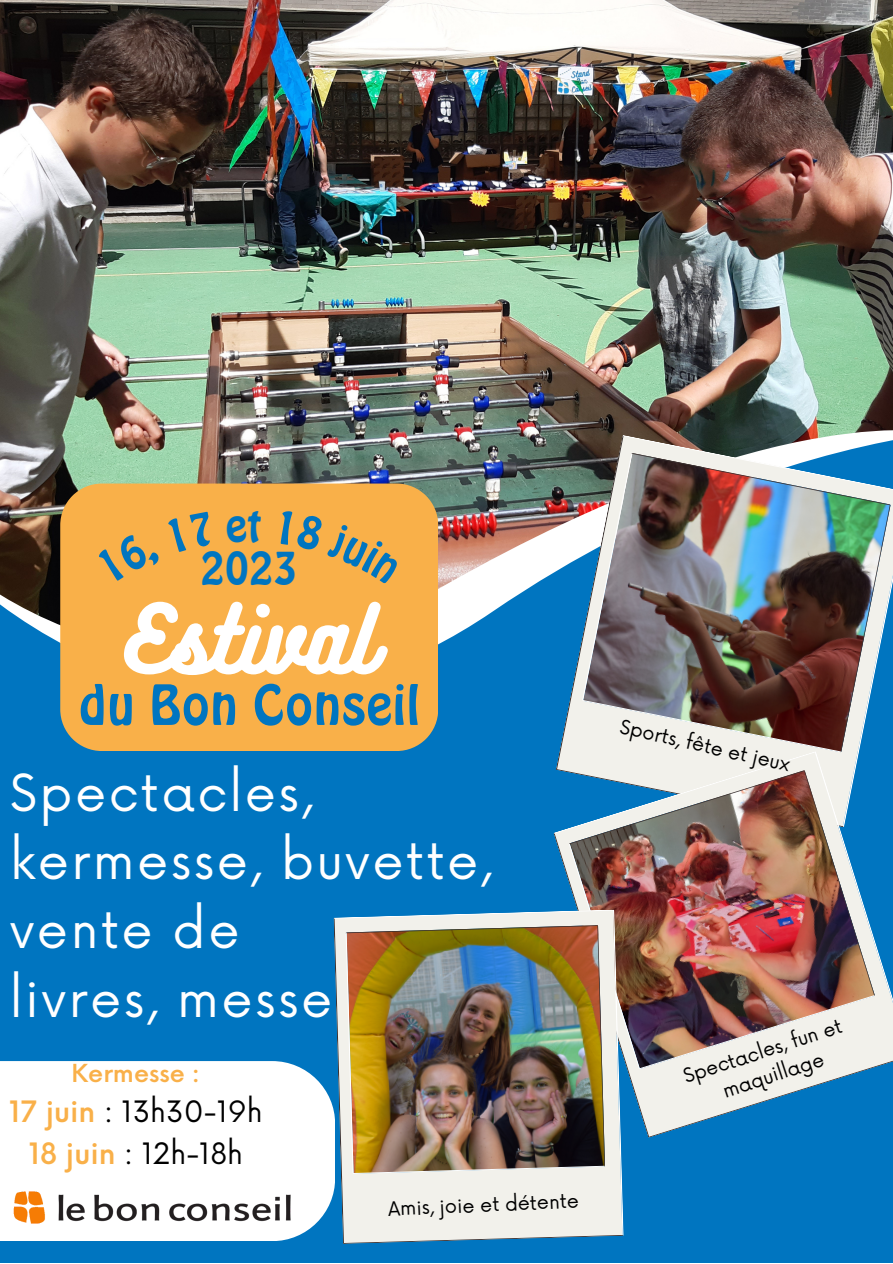
<style>
.page{position:relative;width:893px;height:1264px;background:#fff}
.page>*{position:absolute;margin:0;border:0;box-sizing:border-box;transform-origin:0 0}
.t1{font:83.7px "Bukhari Script";color:#fff}
.t2{font:53.25px "Hobo BT";color:#0075c0}
.t3{font:49.65px/68.6px "Now";letter-spacing:.05em;color:#fff}
.t4{font:44.25px "Hobo BT";color:#0075c0}
.t5{font:28.65px "Now";color:#000}
.t6{font:500 24.15px "Now";color:#f9b049}
.t7{font:19.2px "Now";color:#000}
.s1{font-weight:500;color:#f9b049}
</style>
<div class="page">
<div style="left:0;top:0;width:892px;height:1262px;background:#0075c0"></div>
<img style="left:0;top:0;width:892px;height:381px">
<div style="left:0;top:1061px;width:333px;height:179px;background:#fff"></div>
<img style="left:0;top:381px;width:892px;height:264px">
<svg style="left:556px;top:435px;width:26px;height:316px"></svg>
<img style="left:582px;top:435px;width:310px;height:316px">
<svg style="left:627px;top:1069px;width:242px;height:68px"></svg>
<img style="left:553px;top:751px;width:339px;height:318px">
<svg style="left:333px;top:918px;width:290px;height:325px"></svg>
<img style="left:334px;top:909px;width:289px;height:326px">
<div style="left:60px;top:483px;width:378px;height:268px;background:#f9b049"></div>
<img style="left:10px;top:1189px;width:283px;height:36px">
<div style="left:97px;top:533px;width:64px;height:49px;background:#f9b049"></div>
<div style="left:167px;top:511px;width:47px;height:42px;background:#f9b049"></div>
<svg style="left:226px;top:510px;width:35px;height:33px"></svg>
<div style="left:278px;top:510px;width:122px;height:74px;background:#f9b049"></div>
<p class="t4" style="left:200px;top:541px;width:99px">2023</p>
<p class="t1" style="left:124px;top:585px;width:252px">Estival</p>
<p class="t2" style="left:78px;top:672px;width:343px">du Bon Conseil</p>
<p class="t3" style="left:10px;top:761px;width:483px">Spectacles, kermesse, buvette, vente de</p>
<p class="t3" style="left:10px;top:966px;width:324px">livres, messe</p>
<p class="t6" style="left:72px;top:1059px;width:130px">Kermesse :</p>
<p class="t5" style="left:9px;top:1095px;width:255px"><span class="s1">17 juin</span> : 13h30-19h</p>
<p class="t5" style="left:29px;top:1137px;width:216px"><span class="s1">18 juin</span> : 12h-18h</p>
<p class="t7" style="left:387px;top:1198px;width:192px;rotate:-3deg">Amis, joie et détente</p>
<p class="t7" style="left:622px;top:715px;width:175px;rotate:13deg">Sports, fête et jeux</p>
<p class="t7" style="left:680px;top:1066px;width:167px;rotate:-18deg">Spectacles, fun et</p>
<p class="t7" style="left:720px;top:1080px;width:107px;rotate:-18deg">maquillage</p>
</div>
